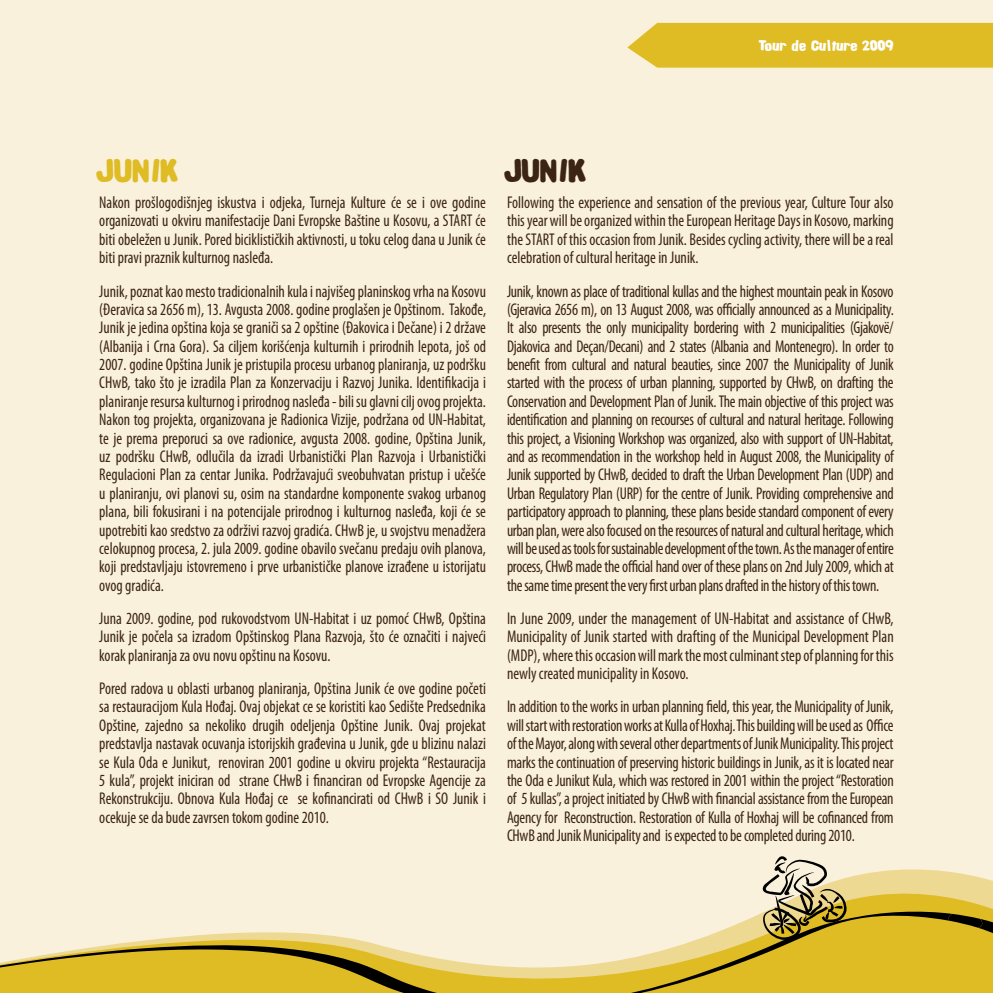
<style>
.page{position:relative;width:993px;height:993px;background:#fff}
.page>*{position:absolute;margin:0;border:0;box-sizing:border-box;transform-origin:0 0}
.t1{font:31.5px "Alpha Fridge Magnets";color:#dfbb24}
.t2{font:31.5px "Alpha Fridge Magnets";color:#3c2415}
.t3{font:condensed 16.97px/18.4px "Myriad Pro";color:#3c2415;text-align:justify;scale:.92 1}
.t4{font:14px "Alpha Fridge Magnets";color:#fff}
</style>
<div class="page">
<div style="left:0;top:0;width:992px;height:992px;background:#f9f1db"></div>
<svg style="left:847px;top:869px;width:145px;height:41px;background:#ead277"></svg>
<svg style="left:728px;top:910px;width:264px;height:18px;background:#bca23c"></svg>
<svg style="left:947px;top:913px;width:36px;height:14px"></svg>
<svg style="left:0;top:928px;width:992px;height:64px;fill:#dfbb24"></svg>
<div style="left:627px;top:23px;width:365px;height:45px;background:#dfbb24"></div>
<svg style="left:756px;top:856px;width:91px;height:83px"></svg>
<p class="t4" style="left:759px;top:36px;width:136px">Tour de Culture 2009</p>
<h1 class="t1" style="left:99px;top:149px;width:81px">JUNIK</h1>
<p class="t3" style="left:99px;top:193px;width:421px">Nakon prošlogodišnjeg iskustva i odjeka, Turneja Kulture će se i ove godine organizovati u okviru manifestacije Dani Evropske Baštine u Kosovu, a START će biti obeležen u Junik. Pored biciklističkih aktivnosti, u toku celog dana u Junik će biti pravi praznik kulturnog nasleđa.</p>
<p class="t3" style="left:99px;top:281px;width:422px">Junik, poznat kao mesto tradicionalnih kula i najvišeg planinskog vrha na Kosovu (Đeravica sa 2656 m), 13. Avgusta 2008. godine proglašen je Opštinom. Takođe, Junik je jedina opština koja se graniči sa 2 opštine (Đakovica i Dečane) i 2 države (Albanija i Crna Gora). Sa ciljem korišćenja kulturnih i prirodnih lepota, još od 2007. godine Opština Junik je pristupila procesu urbanog planiranja, uz podršku CHwB, tako što je izradila Plan za Konzervaciju i Razvoj Junika. Identifikacija i planiranje resursa kulturnog i prirodnog nasleđa - bili su glavni cilj ovog projekta.<br>Nakon tog projekta, organizovana je Radionica Vizije, podržana od UN-Habitat, te je prema preporuci sa ove radionice, avgusta 2008. godine, Opština Junik, uz podršku CHwB, odlučila da izradi Urbanistički Plan Razvoja i Urbanistički Regulacioni Plan za centar Junika. Podržavajući sveobuhvatan pristup i učešće u planiranju, ovi planovi su, osim na standardne komponente svakog urbanog plana, bili fokusirani i na potencijale prirodnog i kulturnog nasleđa, koji će se upotrebiti kao sredstvo za održivi razvoj gradića. CHwB je, u svojstvu menadžera celokupnog procesa, 2. jula 2009. godine obavilo svečanu predaju ovih planova, koji predstavljaju istovremeno i prve urbanističke planove izrađene u istorijatu ovog gradića.</p>
<p class="t3" style="left:99px;top:608px;width:422px">Juna 2009. godine, pod rukovodstvom UN-Habitat i uz pomoć CHwB, Opština Junik je počela sa izradom Opštinskog Plana Razvoja, što će označiti i najveći korak planiranja za ovu novu opštinu na Kosovu.</p>
<p class="t3" style="left:99px;top:678px;width:421px">Pored radova u oblasti urbanog planiranja, Opština Junik će ove godine početi sa restauracijom Kula Hođaj. Ovaj objekat ce se koristiti kao Sedište Predsednika Opštine, zajedno sa nekoliko drugih odeljenja Opštine Junik. Ovaj projekat predstavlja nastavak ocuvanja istorijskih građevina u Junik, gde u blizinu nalazi se Kula Oda e Junikut, renoviran 2001 godine u okviru projekta “Restauracija 5 kula”, projekt iniciran od strane CHwB i financiran od Evropske Agencije za Rekonstrukciju. Obnova Kula Hođaj ce se kofinancirati od CHwB i SO Junik i ocekuje se da bude zavrsen tokom godine 2010.</p>
<h1 class="t2" style="left:507px;top:149px;width:81px">JUNIK</h1>
<p class="t3" style="left:507px;top:193px;width:421px">Following the experience and sensation of the previous year, Culture Tour also this year will be organized within the European Heritage Days in Kosovo, marking the START of this occasion from Junik. Besides cycling activity, there will be a real celebration of cultural heritage in Junik.</p>
<p class="t3" style="left:507px;top:281px;width:422px">Junik, known as place of traditional kullas and the highest mountain peak in Kosovo (Gjeravica 2656 m), on 13 August 2008, was officially announced as a Municipality.<br>It also presents the only municipality bordering with 2 municipalities (Gjakovë/ Djakovica and Deçan/Decani) and 2 states (Albania and Montenegro). In order to benefit from cultural and natural beauties, since 2007 the Municipality of Junik started with the process of urban planning, supported by CHwB, on drafting the Conservation and Development Plan of Junik. The main objective of this project was identification and planning on recourses of cultural and natural heritage. Following this project, a Visioning Workshop was organized, also with support of UN-Habitat, and as recommendation in the workshop held in August 2008, the Municipality of Junik supported by CHwB, decided to draft the Urban Development Plan (UDP) and Urban Regulatory Plan (URP) for the centre of Junik. Providing comprehensive and participatory approach to planning, these plans beside standard component of every urban plan, were also focused on the resources of natural and cultural heritage, which will be used as tools for sustainable development of the town. As the manager of entire process, CHwB made the official hand over of these plans on 2nd July 2009, which at the same time present the very first urban plans drafted in the history of this town.</p>
<p class="t3" style="left:507px;top:608px;width:422px">In June 2009, under the management of UN-Habitat and assistance of CHwB, Municipality of Junik started with drafting of the Municipal Development Plan (MDP), where this occasion will mark the most culminant step of planning for this newly created municipality in Kosovo.</p>
<p class="t3" style="left:507px;top:697px;width:422px">In addition to the works in urban planning field, this year, the Municipality of Junik, will start with restoration works at Kulla of Hoxhaj. This building will be used as Office of the Mayor, along with several other departments of Junik Municipality. This project marks the continuation of preserving historic buildings in Junik, as it is located near the Oda e Junikut Kula, which was restored in 2001 within the project “Restoration of 5 kullas”, a project initiated by CHwB with financial assistance from the European Agency for Reconstruction. Restoration of Kulla of Hoxhaj will be cofinanced from CHwB and Junik Municipality and is expected to be completed during 2010.</p>
</div>
